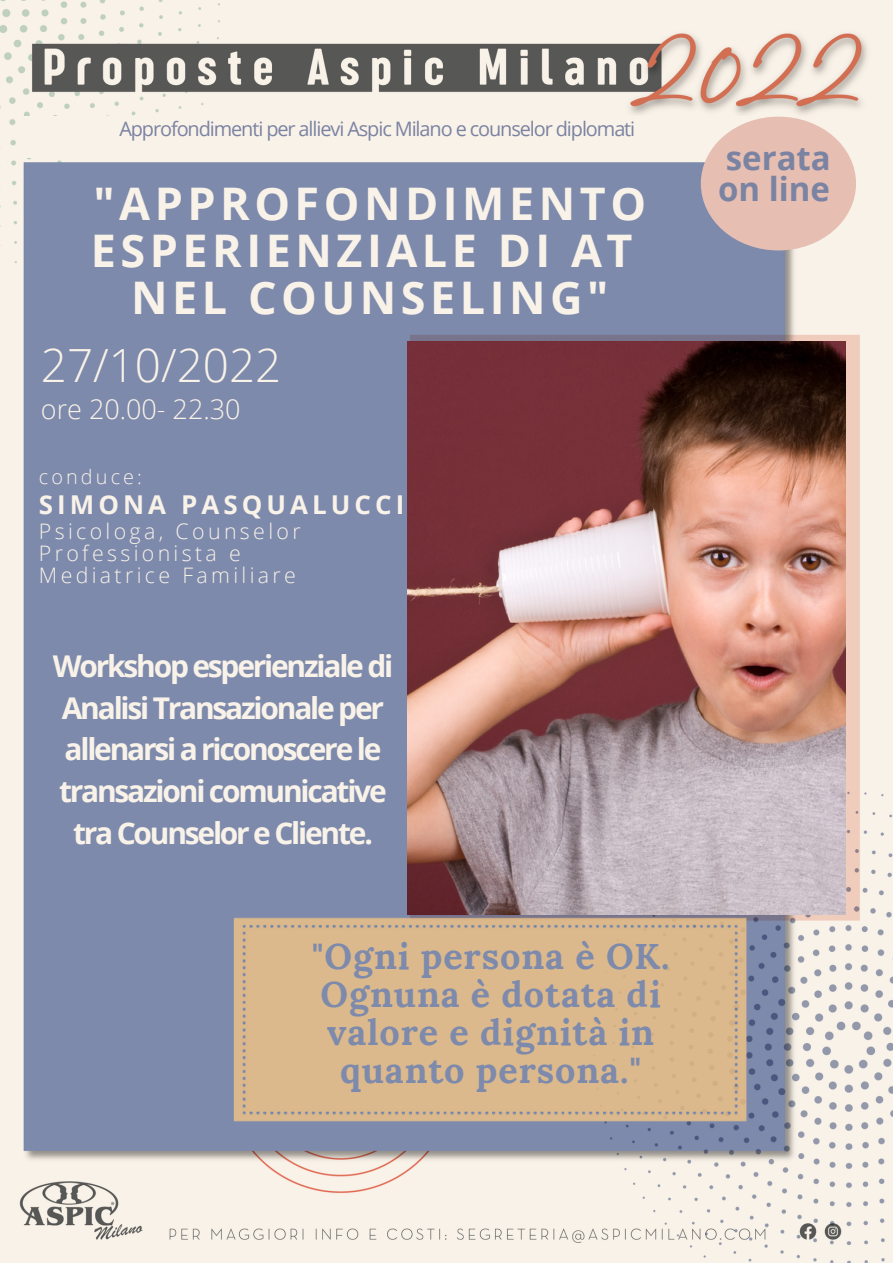
<style>
.page{position:relative;width:893px;height:1264px;background:#fff}
.page>*{position:absolute;margin:0;border:0;box-sizing:border-box;transform-origin:0 0}
.t1{font:300 45.75px "Open Sans";color:#f9f2e8}
.t2{font:700 45px/47.2px "Open Sans";letter-spacing:.1em;color:#f9f2e8;text-align:center}
.t3{font:700 36px/38.2px "Lora";letter-spacing:.025em;color:#7d8aac;text-align:center}
.t4{font:700 33px/31.5px "Open Sans";color:#7b83a2}
.t5{font:700 30px/41.5px "Open Sans";letter-spacing:-.075em;color:#f9f2e8;text-align:center}
.t6{font:300 27px "Open Sans";color:#f9f2e8}
.t7{font:700 25.95px "Open Sans";letter-spacing:.155em;color:#f9f2e8}
.t8{font:300 21.3px/21.8px "Open Sans";letter-spacing:.155em;color:#f9f2e8}
.t9{font:19.95px "Open Sans";letter-spacing:-.055em;color:#7b83a2}
.t10{font:300 19.8px "Open Sans";letter-spacing:.155em;color:#f9f2e8}
</style>
<div class="page">
<img style="left:0;top:0;width:892px;height:1262px">
<img style="left:215px;top:893px;width:551px;height:254px">
<div style="left:20px;top:117px;width:773px;height:41px;background:#f9f2e8"></div>
<img style="left:407px;top:342px;width:438px;height:572px">
<div style="left:700px;top:117px;width:156px;height:133px;background:#e6beb2;border-radius:50%"></div>
<p class="t9" style="left:119px;top:115px;width:517px">Approfondimenti per allievi Aspic Milano e counselor diplomati</p>
<h2 class="t2" style="left:91px;top:179px;width:556px">"APPROFONDIMENTO<br>ESPERIENZIALE DI AT<br>NEL COUNSELING"</h2>
<h1 class="t1" style="left:41px;top:333px;width:242px">27/10/2022</h1>
<p class="t6" style="left:41px;top:390px;width:201px">ore 20.00- 22.30</p>
<p class="t10" style="left:39px;top:463px;width:104px">conduce:</p>
<p class="t7" style="left:39px;top:486px;width:367px">SIMONA PASQUALUCCI</p>
<p class="t8" style="left:39px;top:520px;width:263px">Psicologa, Counselor<br>Professionista e<br>Mediatrice Familiare</p>
<p class="t5" style="left:53px;top:644px;width:342px">Workshop esperienziale di<br>Analisi Transazionale per allenarsi a riconoscere le transazioni comunicative tra Counselor e Cliente.</p>
<p class="t3" style="left:312px;top:936px;width:359px">"Ogni persona è OK.<br>Ognuna è dotata di valore e dignità in quanto persona."</p>
<p class="t4" style="left:718px;top:141px;width:114px">serata on line</p>
</div>
